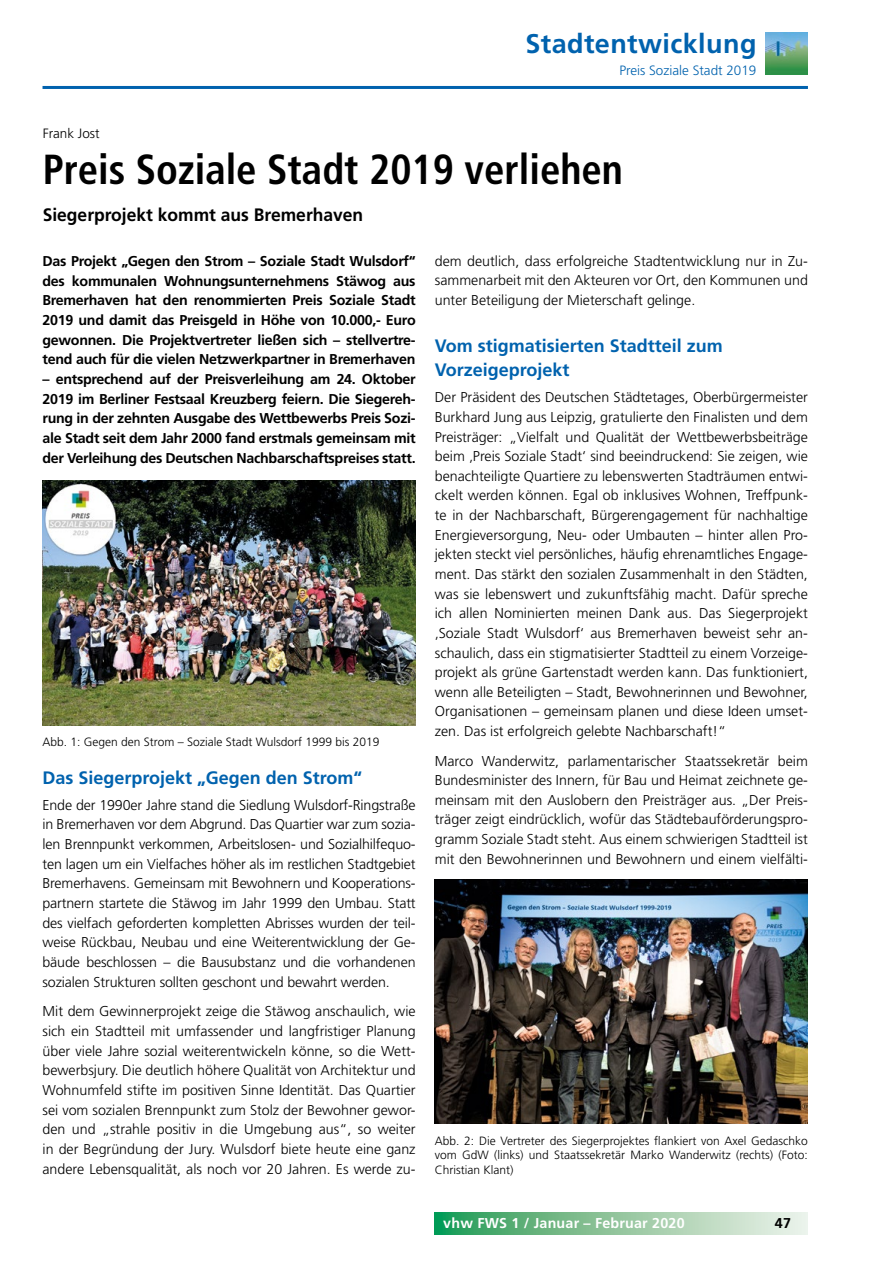
<style>
.page{position:relative;width:893px;height:1263px;background:#fff}
.page>*{position:absolute;margin:0;border:0;box-sizing:border-box;transform-origin:0 0}
.t1{font:700 condensed 42px "Frutiger LT Std";color:#000}
.t2{font:700 27px "Frutiger LT Std";letter-spacing:.015em;color:#0062ae}
.t3{font:700 18px/24.2px "Frutiger LT Std";color:#0062ae}
.t4{font:700 18px "Frutiger LT Std";color:#000}
.t5{font:300 14.25px/19.6px "Frutiger LT Std";color:#000;text-align:justify}
.t6{font:700 14.25px/19.6px "Frutiger LT Std";letter-spacing:-.02em;color:#000;text-align:justify}
.t7{font:700 14.25px "Frutiger LT Std";letter-spacing:.015em;color:#fff}
.t8{font:300 13.5px "Frutiger LT Std";color:#0062ae}
.t9{font:300 13.5px "Frutiger LT Std";color:#000}
.t10{font:300 12px/14.4px "Frutiger LT Std";color:#000;text-align:justify}
</style>
<div class="page">
<hr style="left:43px;top:86px;width:765px;height:3px;background:#0062ae">
<svg style="left:435px;top:1213px;width:373px;height:21px;background:#8ec69f"></svg>
<img style="left:766px;top:32px;width:42px;height:43px">
<img style="left:43px;top:480px;width:373px;height:245px">
<img style="left:435px;top:879px;width:373px;height:245px">
<h2 class="t2" style="left:525px;top:28px;width:233px">Stadtentwicklung</h2>
<p class="t8" style="left:619px;top:62px;width:139px">Preis Soziale Stadt 2019</p>
<p class="t9" style="left:43px;top:125px;width:58px">Frank Jost</p>
<h1 class="t1" style="left:43px;top:145px;width:582px">Preis Soziale Stadt 2019 verliehen</h1>
<p class="t4" style="left:43px;top:204px;width:322px">Siegerprojekt kommt aus Bremerhaven</p>
<p class="t6" style="left:43px;top:251px;width:375px">Das Projekt „Gegen den Strom – Soziale Stadt Wulsdorf“ des kommunalen Wohnungsunternehmens Stäwog aus Bremerhaven hat den renommierten Preis Soziale Stadt 2019 und damit das Preisgeld in Höhe von 10.000,- Euro gewonnen. Die Projektvertreter ließen sich – stellvertre&shy;tend auch für die vielen Netzwerkpartner in Bremerhaven</p>
<p class="t6" style="left:43px;top:369px;width:375px">– entsprechend auf der Preisverleihung am 24. Oktober 2019 im Berliner Festsaal Kreuzberg feiern. Die Siegereh&shy;rung in der zehnten Ausgabe des Wettbewerbs Preis Sozi&shy;ale Stadt seit dem Jahr 2000 fand erstmals gemeinsam mit der Verleihung des Deutschen Nachbarschaftspreises statt.</p>
<p class="t10" style="left:43px;top:735px;width:339px">Abb. 1: Gegen den Strom – Soziale Stadt Wulsdorf 1999 bis 2019</p>
<p class="t3" style="left:43px;top:765px;width:321px">Das Siegerprojekt „Gegen den Strom“</p>
<p class="t5" style="left:43px;top:795px;width:375px">Ende der 1990er Jahre stand die Siedlung Wulsdorf-Ringstraße in Bremerhaven vor dem Abgrund. Das Quartier war zum sozia&shy;len Brennpunkt verkommen, Arbeitslosen- und Sozialhilfequo&shy;ten lagen um ein Vielfaches höher als im restlichen Stadtgebiet Bremerhavens. Gemeinsam mit Bewohnern und Kooperations&shy;partnern startete die Stäwog im Jahr 1999 den Umbau. Statt des vielfach geforderten kompletten Abrisses wurden der teil&shy;weise Rückbau, Neubau und eine Weiterentwicklung der Ge&shy;bäude beschlossen – die Bausubstanz und die vorhandenen sozialen Strukturen sollten geschont und bewahrt werden.</p>
<p class="t5" style="left:43px;top:1002px;width:375px">Mit dem Gewinnerprojekt zeige die Stäwog anschaulich, wie sich ein Stadtteil mit umfassender und langfristiger Planung über viele Jahre sozial weiterentwickeln könne, so die Wett&shy;bewerbsjury. Die deutlich höhere Qualität von Architektur und Wohnumfeld stifte im positiven Sinne Identität. Das Quartier sei vom sozialen Brennpunkt zum Stolz der Bewohner gewor&shy;den und „strahle positiv in die Umgebung aus“, so weiter in der Begründung der Jury. Wulsdorf biete heute eine ganz andere Lebensqualität, als noch vor 20 Jahren. Es werde zu-</p>
<p class="t5" style="left:435px;top:251px;width:375px">dem deutlich, dass erfolgreiche Stadtentwicklung nur in Zu&shy;sammenarbeit mit den Akteuren vor Ort, den Kommunen und unter Beteiligung der Mieterschaft gelinge.</p>
<p class="t3" style="left:435px;top:334px;width:290px">Vom stigmatisierten Stadtteil zum<br>Vorzeigeprojekt</p>
<p class="t5" style="left:435px;top:388px;width:375px">Der Präsident des Deutschen Städtetages, Oberbürgermeister Burkhard Jung aus Leipzig, gratulierte den Finalisten und dem Preisträger: „Vielfalt und Qualität der Wettbewerbsbeiträge beim ‚Preis Soziale Stadt‘ sind beeindruckend: Sie zeigen, wie benachteiligte Quartiere zu lebenswerten Stadträumen entwi&shy;ckelt werden können. Egal ob inklusives Wohnen, Treffpunk&shy;te in der Nachbarschaft, Bürgerengagement für nachhaltige Energieversorgung, Neu- oder Umbauten – hinter allen Pro&shy;jekten steckt viel persönliches, häufig ehrenamtliches Engage&shy;ment. Das stärkt den sozialen Zusammenhalt in den Städten, was sie lebenswert und zukunftsfähig macht. Dafür spreche ich allen Nominierten meinen Dank aus. Das Siegerprojekt ‚Soziale Stadt Wulsdorf‘ aus Bremerhaven beweist sehr an&shy;schaulich, dass ein stigmatisierter Stadtteil zu einem Vorzeige&shy;projekt als grüne Gartenstadt werden kann. Das funktioniert, wenn alle Beteiligten – Stadt, Bewohnerinnen und Bewohner, Organisationen – gemeinsam planen und diese Ideen umset&shy;zen. Das ist erfolgreich gelebte Nachbarschaft!“</p>
<p class="t5" style="left:435px;top:751px;width:375px">Marco Wanderwitz, parlamentarischer Staatssekretär beim Bundesminister des Innern, für Bau und Heimat zeichnete ge&shy;meinsam mit den Auslobern den Preisträger aus. „Der Preis&shy;träger zeigt eindrücklich, wofür das Städtebauförderungspro&shy;gramm Soziale Stadt steht. Aus einem schwierigen Stadtteil ist mit den Bewohnerinnen und Bewohnern und einem vielfälti-</p>
<p class="t10" style="left:435px;top:1134px;width:375px">Abb. 2: Die Vertreter des Siegerprojektes flankiert von Axel Gedaschko vom GdW (links) und Staatssekretär Marko Wanderwitz (rechts) (Foto:<br>Christian Klant)</p>
<p class="t7" style="left:443px;top:1215px;width:243px">vhw FWS 1 / Januar – Februar 2020</p>
<p class="t6" style="left:775px;top:1213px;width:18px">47</p>
</div>
